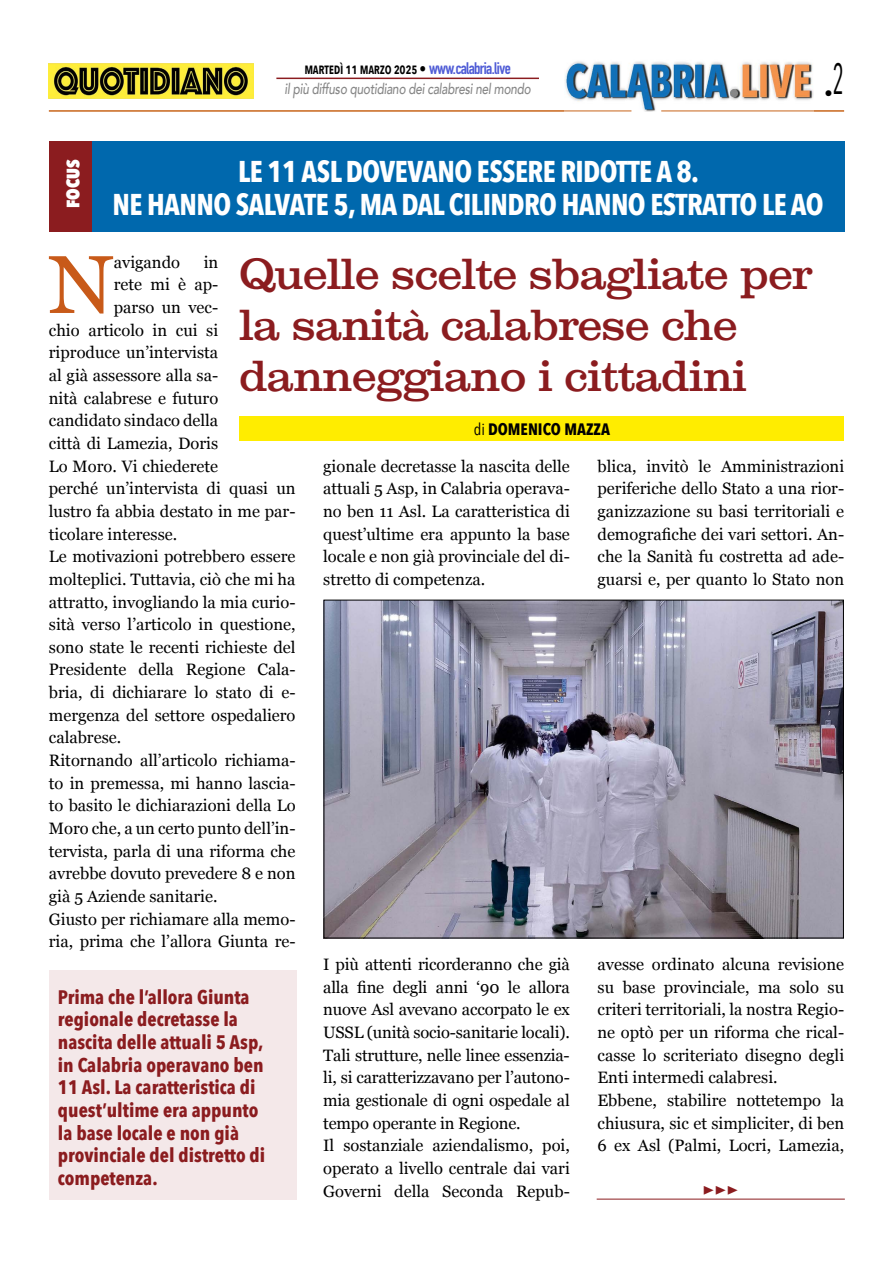
<style>
.page{position:relative;width:893px;height:1263px;background:#fff}
.page>*{position:absolute;margin:0;border:0;box-sizing:border-box;transform-origin:0 0}
.t1{font:81.9px "Georgia";color:#c85a19;scale:1.05 1}
.t2{font:42px/51px "Clarxndon";color:#8b1c1f}
.t3{font:700 30px "Avenir Next Condensed";letter-spacing:-.02em;color:#fff}
.t4{font:700 19.5px/22.6px "Avenir Next Condensed";color:#8b1c1f}
.t5{font:800 18px "Avenir Next Condensed";color:#fff}
.t6{font:16.5px/22.6px "Georgia";color:#000;text-align:justify}
.t7{font:700 16.5px "Avenir Next Condensed";color:#000}
.t8{font:16.5px "Avenir Next Condensed";color:#000}
.t9{font:italic 500 15px "Avenir";letter-spacing:-.02em;color:#878787;scale:.79 1}
.t10{font:600 15px "Avenir Next Condensed";letter-spacing:-.02em;color:#000;scale:.9 1}
.t11{font:10.5px "Wingdings 3";color:#8b1c1f;scale:1.28 1}
.s1{font-family:"Avenir";font-weight:500}
.s2{font-family:"DIN Condensed";font-weight:700;font-size:16.5px;color:#4f5cd6}
.s3{font-weight:400}
</style>
<div class="page">
<img style="left:565px;top:61px;width:249px;height:51px">
<img style="left:49px;top:64px;width:205px;height:34px">
<hr style="left:276px;top:78px;width:263px;height:1px;background:#8b1c1f">
<hr style="left:49px;top:111px;width:582px;height:1px;background:#c86419">
<hr style="left:661px;top:111px;width:183px;height:1px;background:#c86419">
<hr style="left:597px;top:1199px;width:248px;height:1px;background:#8b1c1f">
<div style="left:49px;top:142px;width:795px;height:90px;background:#0068ad"></div>
<div style="left:49px;top:142px;width:43px;height:90px;background:#8b1c1f"></div>
<div style="left:240px;top:416px;width:604px;height:25px;background:#ffed00"></div>
<img style="left:326px;top:602px;width:516px;height:334px">
<div style="left:49px;top:970px;width:247px;height:229px;background:#f4e8e9"></div>
<p class="t10" style="left:304px;top:56px;width:231px">martedì 11 marzo 2025 <span class="s1">•</span> <span class="s2">www.calabria.live</span></p>
<p class="t9" style="left:285px;top:80px;width:313px">il più diffuso quotidiano dei calabresi nel mondo</p>
<p class="t8" style="left:824px;top:79px;width:21px">•<sup>2</sup></p>
<p class="t5" style="left:62px;top:208px;width:50px;rotate:-90deg">FOCUS</p>
<h3 class="t3" style="left:238px;top:153px;width:462px">LE 11 ASL DOVEVANO ESSERE RIDOTTE A 8.</h3>
<h3 class="t3" style="left:112px;top:186px;width:713px">NE HANNO SALVATE 5, MA DAL CILINDRO HANNO ESTRATTO LE AO</h3>
<h2 class="t2" style="left:240px;top:249px;width:573px">Quelle scelte sbagliate per la sanità calabrese che danneggiano i cittadini</h2>
<p class="t7" style="left:474px;top:420px;width:138px"><span class="s3">di</span> DOMENICO MAZZA</p>
<h1 class="t1" style="left:48px;top:225px;width:64px">N</h1>
<p class="t6" style="left:114px;top:250px;width:68px">avigando</p>
<p class="t6" style="left:204px;top:250px;width:16px">in</p>
<p class="t6" style="left:114px;top:273px;width:106px">rete mi è ap-</p>
<p class="t6" style="left:114px;top:295px;width:106px">parso un vec-</p>
<p class="t6" style="left:49px;top:318px;width:171px">chio articolo in cui si</p>
<p class="t6" style="left:49px;top:341px;width:171px">riproduce un’intervista</p>
<p class="t6" style="left:49px;top:363px;width:171px">al già assessore alla sa-</p>
<p class="t6" style="left:49px;top:386px;width:171px">nità calabrese e futuro</p>
<p class="t6" style="left:49px;top:409px;width:171px">candidato sindaco della</p>
<p class="t6" style="left:49px;top:431px;width:171px">città di Lamezia, Doris</p>
<p class="t6" style="left:49px;top:454px;width:171px">Lo Moro. Vi chiederete</p>
<p class="t6" style="left:49px;top:476px;width:248px">perché un’intervista di quasi un</p>
<p class="t6" style="left:49px;top:499px;width:248px">lustro fa abbia destato in me par-</p>
<p class="t6" style="left:49px;top:522px;width:130px">ticolare interesse.</p>
<p class="t6" style="left:49px;top:544px;width:248px">Le motivazioni potrebbero essere</p>
<p class="t6" style="left:49px;top:567px;width:248px">molteplici. Tuttavia, ciò che mi ha</p>
<p class="t6" style="left:49px;top:590px;width:248px">attratto, invogliando la mia curio-</p>
<p class="t6" style="left:49px;top:612px;width:248px">sità verso l’articolo in questione,</p>
<p class="t6" style="left:49px;top:635px;width:248px">sono state le recenti richieste del</p>
<p class="t6" style="left:49px;top:658px;width:248px">Presidente della Regione Cala-</p>
<p class="t6" style="left:49px;top:680px;width:248px">bria, di dichiarare lo stato di e-</p>
<p class="t6" style="left:49px;top:703px;width:248px">mergenza del settore ospedaliero</p>
<p class="t6" style="left:49px;top:726px;width:74px">calabrese.</p>
<p class="t6" style="left:49px;top:748px;width:248px">Ritornando all’articolo richiama-</p>
<p class="t6" style="left:49px;top:771px;width:248px">to in premessa, mi hanno lascia-</p>
<p class="t6" style="left:49px;top:794px;width:248px">to basito le dichiarazioni della Lo</p>
<p class="t6" style="left:49px;top:816px;width:248px">Moro che, a un certo punto dell’in-</p>
<p class="t6" style="left:49px;top:839px;width:248px">tervista, parla di una riforma che</p>
<p class="t6" style="left:49px;top:862px;width:248px">avrebbe dovuto prevedere 8 e non</p>
<p class="t6" style="left:49px;top:884px;width:170px">già 5 Aziende sanitarie.</p>
<p class="t6" style="left:49px;top:907px;width:248px">Giusto per richiamare alla memo-</p>
<p class="t6" style="left:49px;top:930px;width:248px">ria, prima che l’allora Giunta re-</p>
<p class="t6" style="left:323px;top:454px;width:248px">gionale decretasse la nascita delle attuali 5 Asp, in Calabria operava&shy;no ben 11 Asl. La caratteristica di quest’ultime era appunto la base locale e non già provinciale del di&shy;stretto di competenza.</p>
<p class="t6" style="left:597px;top:454px;width:248px">blica, invitò le Amministrazioni periferiche dello Stato a una rior&shy;ganizzazione su basi territoriali e demografiche dei vari settori. An&shy;che la Sanità fu costretta ad ade&shy;guarsi e, per quanto lo Stato non</p>
<p class="t4" style="left:58px;top:985px;width:209px">Prima che l’allora Giunta regionale decretasse la nascita delle attuali 5 Asp, in Calabria operavano ben<br>11 Asl. La caratteristica di quest’ultime era appunto la base locale e non già provinciale del distretto di competenza.</p>
<p class="t6" style="left:323px;top:952px;width:248px;text-align:left">I più attenti ricorderanno che già alla fine degli anni ‘90 le allora nuove Asl avevano accorpato le ex USSL (unità socio-sanitarie locali).<br>Tali strutture, nelle linee essenzia&shy;li, si caratterizzavano per l’autono&shy;mia gestionale di ogni ospedale al tempo operante in Regione.<br>Il sostanziale aziendalismo, poi, operato a livello centrale dai vari Governi della Seconda Repub-</p>
<p class="t6" style="left:597px;top:952px;width:248px;text-align:left">avesse ordinato alcuna revisione su base provinciale, ma solo su criteri territoriali, la nostra Regio&shy;ne optò per un riforma che rical&shy;casse lo scriteriato disegno degli Enti intermedi calabresi.<br>Ebbene, stabilire nottetempo la chiusura, sic et simpliciter, di ben 6 ex Asl (Palmi, Locri, Lamezia,</p>
<p class="t11" style="left:703px;top:1184px;width:29px">◆◆◆</p>
</div>
